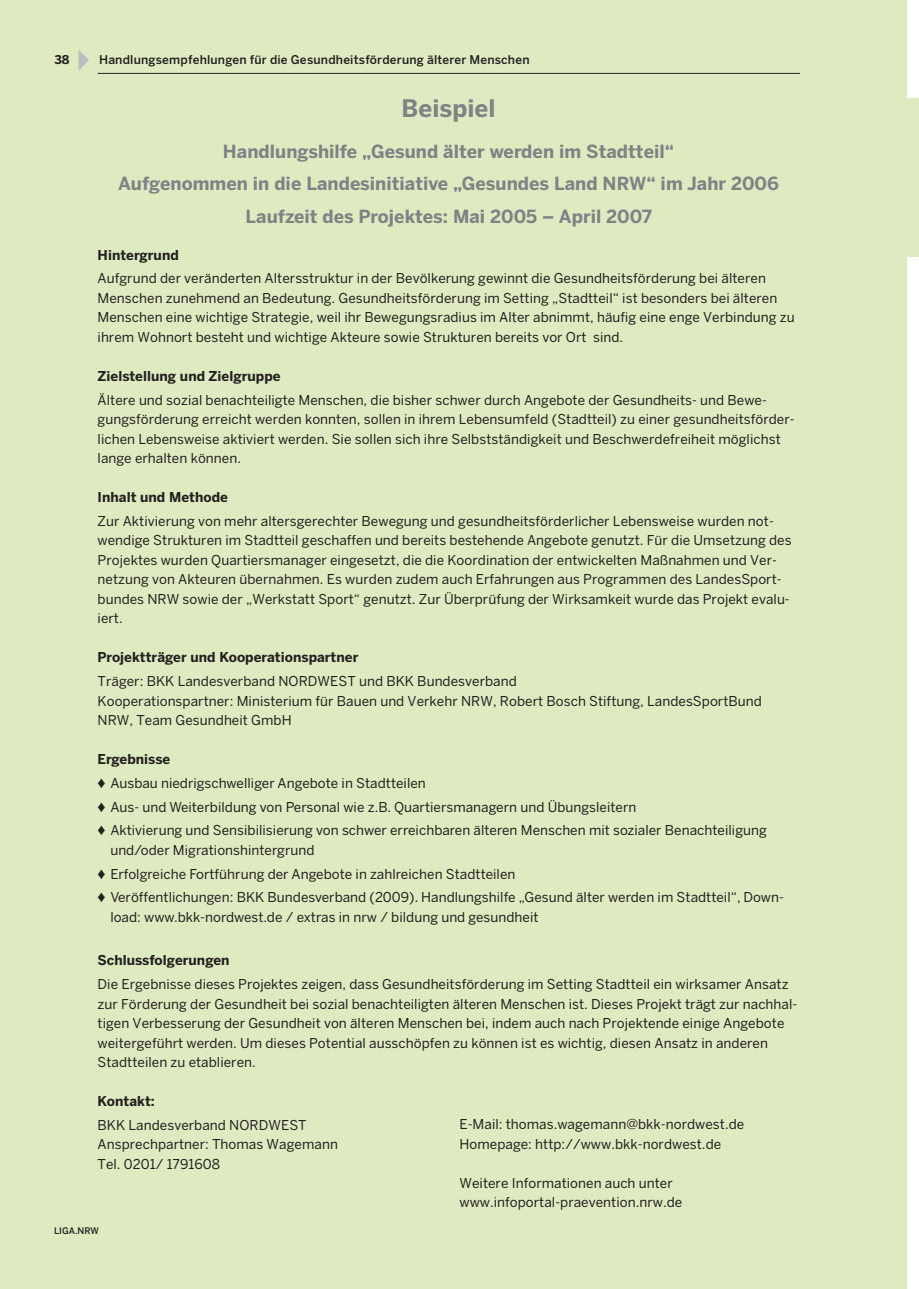
<style>
.page{position:relative;width:919px;height:1289px;background:#fff}
.page>*{position:absolute;margin:0;border:0;box-sizing:border-box;transform-origin:0 0}
.t1{font:700 24px "Benton Sans";letter-spacing:.005em;color:#808285}
.t2{font:700 18px/32.5px "Benton Sans";letter-spacing:.005em;color:#808285;text-align:center}
.t3{font:13.5px/19.5px "Benton Sans";letter-spacing:.005em;color:#231f20}
.t4{font:700 13.5px "Benton Sans";letter-spacing:.005em;color:#231f20}
.t5{font:500 12px "Benton Sans";letter-spacing:.015em;color:#231f20}
.t6{font:700 12px "Benton Sans";color:#231f20}
.t7{font:500 9px "Benton Sans";letter-spacing:.005em;color:#231f20}
.s1{font-weight:700}
</style>
<div class="page">
<div style="left:0;top:0;width:906px;height:1288px;background:#deebc1"></div>
<svg style="left:78px;top:50px;width:11px;height:21px"></svg>
<hr style="left:98px;top:73px;width:701px;height:1px;background:#231f20">
<div style="left:906px;top:98px;width:12px;height:159px;background:#deebc1"></div>
<p class="t6" style="left:54px;top:53px;width:17px">38</p>
<p class="t5" style="left:99px;top:53px;width:432px">Handlungsempfehlungen für die Gesundheitsförderung älterer Menschen</p>
<h1 class="t1" style="left:401px;top:94px;width:96px">Beispiel</h1>
<h2 class="t2" style="left:118px;top:135px;width:662px">Handlungshilfe „Gesund älter werden im Stadtteil“<br>Aufgenommen in die Landesinitiative „Gesundes Land NRW“ im Jahr 2006<br>Laufzeit des Projektes: Mai 2005 – April 2007</h2>
<p class="t4" style="left:98px;top:246px;width:83px">Hintergrund</p>
<p class="t3" style="left:98px;top:268px;width:698px">Aufgrund der veränderten Altersstruktur in der Bevölkerung gewinnt die Gesundheitsförderung bei älteren Menschen zunehmend an Bedeutung. Gesundheitsförderung im Setting „Stadtteil“ ist besonders bei älteren Menschen eine wichtige Strategie, weil ihr Bewegungsradius im Alter abnimmt, häufig eine enge Verbindung zu ihrem Wohnort besteht und wichtige Akteure sowie Strukturen bereits vor Ort sind.</p>
<p class="t4" style="left:98px;top:368px;width:184px">Zielstellung und Zielgruppe</p>
<p class="t3" style="left:98px;top:390px;width:698px">Ältere und sozial benachteiligte Menschen, die bisher schwer durch Angebote der Gesundheits- und Bewe&shy;gungsförderung erreicht werden konnten, sollen in ihrem Lebensumfeld (Stadtteil) zu einer gesundheitsförder&shy;lichen Lebensweise aktiviert werden. Sie sollen sich ihre Selbstständigkeit und Beschwerdefreiheit möglichst lange erhalten können.</p>
<p class="t4" style="left:98px;top:489px;width:132px">Inhalt und Methode</p>
<p class="t3" style="left:98px;top:511px;width:695px">Zur Aktivierung von mehr altersgerechter Bewegung und gesundheitsförderlicher Lebensweise wurden not&shy;wendige Strukturen im Stadtteil geschaffen und bereits bestehende Angebote genutzt. Für die Umsetzung des Projektes wurden Quartiersmanager eingesetzt, die die Koordination der entwickelten Maßnahmen und Ver&shy;netzung von Akteuren übernahmen. Es wurden zudem auch Erfahrungen aus Programmen des LandesSport&shy;bundes NRW sowie der „Werkstatt Sport“ genutzt. Zur Überprüfung der Wirksamkeit wurde das Projekt evalu&shy;iert.</p>
<p class="t4" style="left:98px;top:649px;width:262px">Projektträger und Kooperationspartner</p>
<p class="t3" style="left:98px;top:671px;width:665px">Träger: BKK Landesverband NORDWEST und BKK Bundesverband<br>Kooperationspartner: Ministerium für Bauen und Verkehr NRW, Robert Bosch Stiftung, LandesSportBund<br>NRW, Team Gesundheit GmbH</p>
<p class="t3" style="left:98px;top:747px;width:670px;line-height:23.7px"><span class="s1">Ergebnisse<br></span>♦ Ausbau niedrigschwelliger Angebote in Stadtteilen<br>♦ Aus- und Weiterbildung von Personal wie z.B. Quartiersmanagern und Übungsleitern<br>♦ Aktivierung und Sensibilisierung von schwer erreichbaren älteren Menschen mit sozialer Benachteiligung</p>
<p class="t3" style="left:98px;top:838px;width:687px;line-height:23.7px;text-indent:13px">und/oder Migrationshintergrund<br>♦ Erfolgreiche Fortführung der Angebote in zahlreichen Stadtteilen<br>♦ Veröffentlichungen: BKK Bundesverband (2009). Handlungshilfe „Gesund älter werden im Stadtteil“, Down-</p>
<p class="t3" style="left:110px;top:907px;width:429px">load: www.bkk-nordwest.de / extras in nrw / bildung und gesundheit</p>
<p class="t4" style="left:98px;top:952px;width:133px">Schlussfolgerungen</p>
<p class="t3" style="left:98px;top:974px;width:701px">Die Ergebnisse dieses Projektes zeigen, dass Gesundheitsförderung im Setting Stadtteil ein wirksamer Ansatz zur Förderung der Gesundheit bei sozial benachteiligten älteren Menschen ist. Dieses Projekt trägt zur nachhal&shy;tigen Verbesserung der Gesundheit von älteren Menschen bei, indem auch nach Projektende einige Angebote weitergeführt werden. Um dieses Potential ausschöpfen zu können ist es wichtig, diesen Ansatz in anderen Stadtteilen zu etablieren.</p>
<p class="t4" style="left:98px;top:1093px;width:59px">Kontakt:</p>
<p class="t3" style="left:98px;top:1114px;width:242px">BKK Landesverband NORDWEST<br>Ansprechpartner: Thomas Wagemann<br>Tel. 0201/ 1791608</p>
<p class="t3" style="left:459px;top:1114px;width:286px">E-Mail: thomas.wagemann@bkk-nordwest.de<br>Homepage: http://www.bkk-nordwest.de</p>
<p class="t3" style="left:459px;top:1173px;width:224px">Weitere Informationen auch unter www.infoportal-praevention.nrw.de</p>
<p class="t7" style="left:54px;top:1225px;width:46px">LIGA.NRW</p>
</div>
